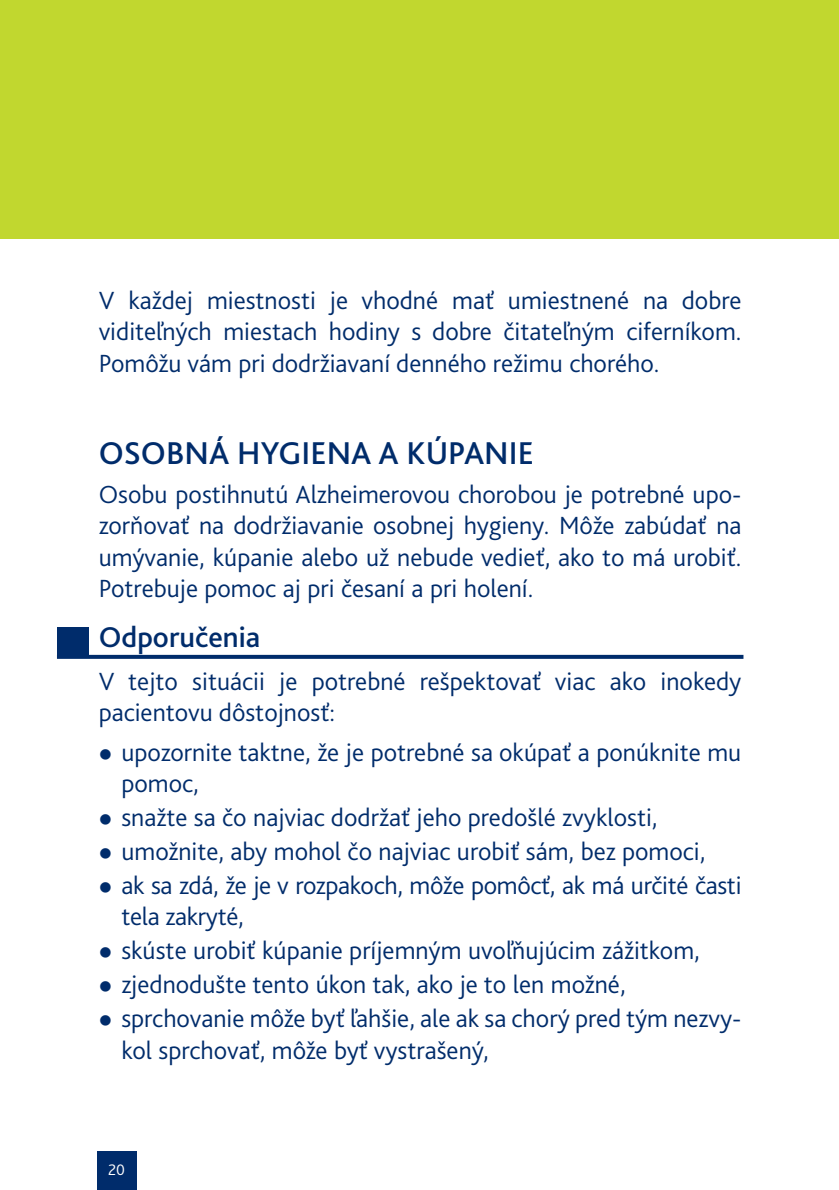
<style>
.page{position:relative;width:839px;height:1190px;background:#fff}
.page>*{position:absolute;margin:0;border:0;box-sizing:border-box;transform-origin:0 0}
._02_medzititul{font:500 33px "Bliss 2";color:#002c6b}
._05_doporucenia{font:500 30px "Bliss 2";color:#002c6b}
._03_text{font:300 26px/31.2px "Bliss 2";color:#002c6b;text-align:justify}
._03_text_odr{font:300 26px/31.2px "Bliss 2";color:#002c6b}
.t1{font:300 16px "Bliss 2";color:#fff}
</style>
<div class="page">
<div style="left:0;top:0;width:838px;height:238px;background:#c1d72f"></div>
<div style="left:97px;top:1151px;width:39px;height:38px;background:#002c6b"></div>
<svg style="left:57px;top:655px;width:686px;height:4px;fill:#002c6b"></svg>
<div style="left:57px;top:627px;width:31px;height:28px;background:#002c6b"></div>
<p class="_03_text" style="left:99px;top:284px;width:644px">V každej miestnosti je vhodné mať umiestnené na dobre viditeľných miestach hodiny s dobre čitateľným ciferníkom.<br>Pomôžu vám pri dodržiavaní denného režimu chorého.</p>
<p class="_02_medzititul" style="left:99px;top:432px;width:436px">OSOBNÁ HYGIENA A KÚPANIE</p>
<p class="_03_text" style="left:99px;top:478px;width:644px">Osobu postihnutú Alzheimerovou chorobou je potrebné upo&shy;zorňovať na dodržiavanie osobnej hygieny. Môže zabúdať na umývanie, kúpanie alebo už nebude vedieť, ako to má urobiť.<br>Potrebuje pomoc aj pri česaní a pri holení.</p>
<p class="_05_doporucenia" style="left:99px;top:618px;width:163px">Odporučenia</p>
<p class="_03_text" style="left:99px;top:664px;width:644px">V tejto situácii je potrebné rešpektovať viac ako inokedy pacientovu dôstojnosť:</p>
<p class="_03_text_odr" style="left:121px;top:735px;width:621px;text-indent:-23px">● upozornite taktne, že je potrebné sa okúpať a ponúknite mu pomoc,</p>
<p class="_03_text_odr" style="left:99px;top:801px;width:560px">● snažte sa čo najviac dodržať jeho predošlé zvyklosti,</p>
<p class="_03_text_odr" style="left:99px;top:835px;width:608px">● umožnite, aby mohol čo najviac urobiť sám, bez pomoci,</p>
<p class="_03_text_odr" style="left:121px;top:869px;width:621px;text-indent:-23px">● ak sa zdá, že je v rozpakoch, môže pomôcť, ak má určité časti tela zakryté,</p>
<p class="_03_text_odr" style="left:99px;top:934px;width:602px">● skúste urobiť kúpanie príjemným uvoľňujúcim zážitkom,</p>
<p class="_03_text_odr" style="left:99px;top:968px;width:528px">● zjednodušte tento úkon tak, ako je to len možné,</p>
<p class="_03_text_odr" style="left:121px;top:1002px;width:621px;text-indent:-23px">● sprchovanie môže byť ľahšie, ale ak sa chorý pred tým nezvy&shy;kol sprchovať, môže byť vystrašený,</p>
<p class="t1" style="left:108px;top:1159px;width:18px">20</p>
</div>
